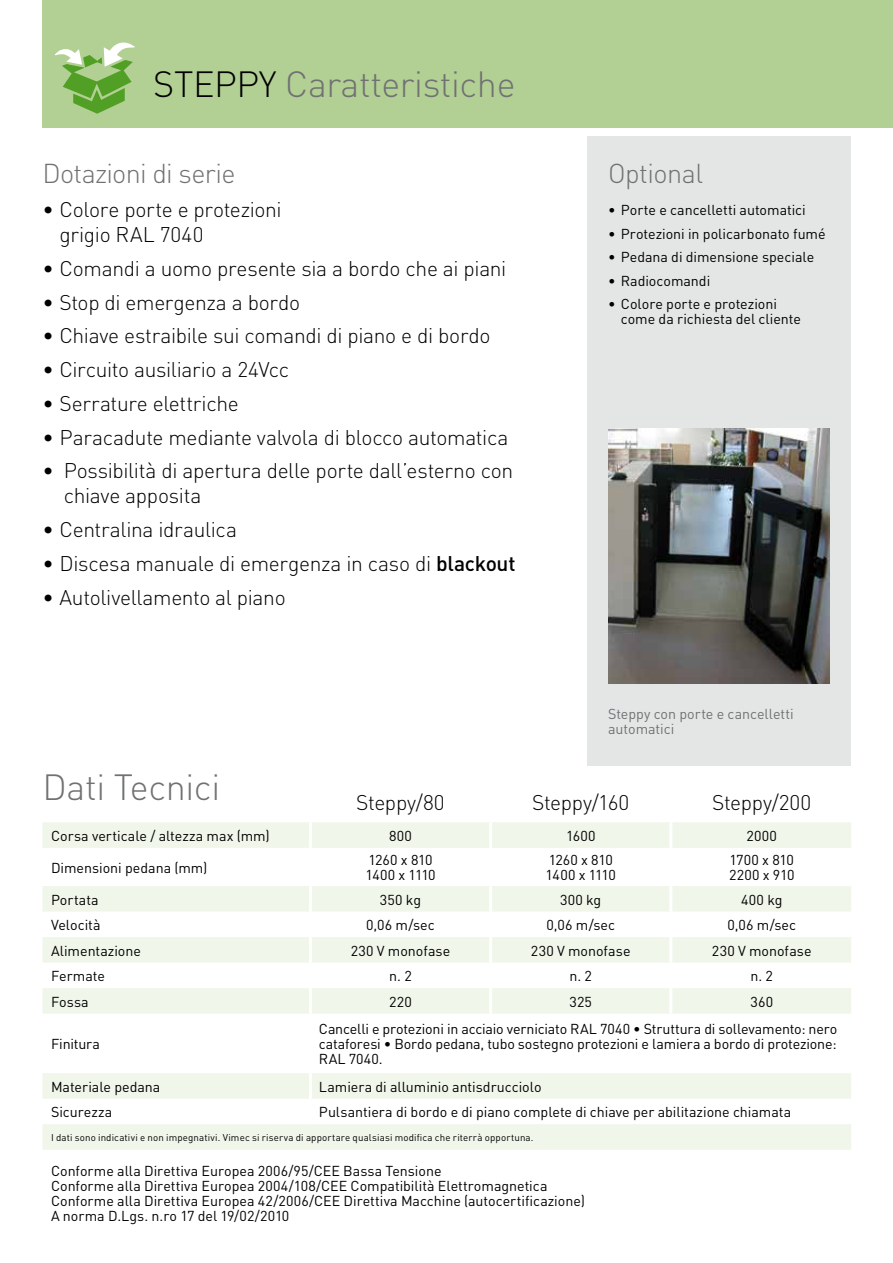
<style>
.page{position:relative;width:893px;height:1263px;background:#fff}
.page>*{position:absolute;margin:0;border:0;box-sizing:border-box;transform-origin:0 0}
.t1{font:300 36px "DIN";letter-spacing:-.01em;color:#707172}
.t2{font:300 27px "DIN";letter-spacing:-.025em;color:#707172}
.t3{font:300 21px/25.2px "DIN";letter-spacing:-.015em;color:#000}
.t4{font:14.25px/15px "DIN";color:#000}
.t5{font:14.25px/15px "DIN";letter-spacing:-.005em;color:#707172}
.t6{font:14.25px/15px "DIN";letter-spacing:-.035em;color:#000}
.t7{font:9.75px "DIN";letter-spacing:.015em;color:#000}
.s1{color:#000}
.s2{font-weight:500}
</style>
<div class="page">
<div style="left:587px;top:136px;width:263px;height:629px;background:#e4e5e5"></div>
<img style="left:608px;top:428px;width:221px;height:255px">
<div style="left:43px;top:0;width:850px;height:128px;background:#b2cf94"></div>
<svg style="left:55px;top:42px;width:80px;height:72px"></svg>
<svg style="left:43px;top:822px;width:808px;height:328px"></svg>
<hr style="left:309px;top:1073px;width:3px;height:26px;background:#fff">
<hr style="left:309px;top:1099px;width:3px;height:25px;background:#fff">
<hr style="left:309px;top:822px;width:3px;height:26px;background:#fff">
<hr style="left:489px;top:822px;width:3px;height:26px;background:#fff">
<hr style="left:669px;top:822px;width:3px;height:26px;background:#fff">
<hr style="left:309px;top:848px;width:3px;height:38px;background:#fff">
<hr style="left:489px;top:848px;width:3px;height:38px;background:#fff">
<hr style="left:669px;top:848px;width:3px;height:38px;background:#fff">
<hr style="left:309px;top:886px;width:3px;height:25px;background:#fff">
<hr style="left:489px;top:886px;width:3px;height:25px;background:#fff">
<hr style="left:669px;top:886px;width:3px;height:25px;background:#fff">
<hr style="left:309px;top:911px;width:3px;height:26px;background:#fff">
<hr style="left:489px;top:911px;width:3px;height:26px;background:#fff">
<hr style="left:669px;top:911px;width:3px;height:26px;background:#fff">
<hr style="left:309px;top:937px;width:3px;height:26px;background:#fff">
<hr style="left:489px;top:937px;width:3px;height:26px;background:#fff">
<hr style="left:669px;top:937px;width:3px;height:26px;background:#fff">
<hr style="left:309px;top:963px;width:3px;height:25px;background:#fff">
<hr style="left:489px;top:963px;width:3px;height:25px;background:#fff">
<hr style="left:669px;top:963px;width:3px;height:25px;background:#fff">
<hr style="left:309px;top:988px;width:3px;height:26px;background:#fff">
<hr style="left:489px;top:988px;width:3px;height:26px;background:#fff">
<hr style="left:669px;top:988px;width:3px;height:26px;background:#fff">
<hr style="left:309px;top:1014px;width:3px;height:59px;background:#fff">
<h1 class="t1" style="left:153px;top:62px;width:364px"><span class="s1">STEPPY</span> Caratteristiche</h1>
<h2 class="t2" style="left:43px;top:157px;width:195px">Dotazioni di serie</h2>
<h3 class="t3" style="left:60px;top:197px;width:224px;text-indent:-17px">• Colore porte e protezioni grigio RAL 7040</h3>
<h3 class="t3" style="left:43px;top:256px;width:465px">• Comandi a uomo presente sia a bordo che ai piani</h3>
<h3 class="t3" style="left:43px;top:289px;width:259px">• Stop di emergenza a bordo</h3>
<h3 class="t3" style="left:43px;top:323px;width:450px">• Chiave estraibile sui comandi di piano e di bordo</h3>
<h3 class="t3" style="left:43px;top:357px;width:248px">• Circuito ausiliario a 24Vcc</h3>
<h3 class="t3" style="left:43px;top:390px;width:198px">• Serrature elettriche</h3>
<h3 class="t3" style="left:43px;top:424px;width:467px">• Paracadute mediante valvola di blocco automatica</h3>
<h3 class="t3" style="left:64px;top:458px;width:451px;text-indent:-21px">• Possibilità di apertura delle porte dall’esterno con chiave apposita</h3>
<h3 class="t3" style="left:43px;top:517px;width:196px">• Centralina idraulica</h3>
<h3 class="t3" style="left:43px;top:550px;width:474px">• Discesa manuale di emergenza in caso di <span class="s2">blackout</span></h3>
<h3 class="t3" style="left:43px;top:584px;width:245px">• Autolivellamento al piano</h3>
<h2 class="t2" style="left:608px;top:157px;width:97px">Optional</h2>
<p class="t4" style="left:608px;top:202px;width:199px">• Porte e cancelletti automatici</p>
<p class="t4" style="left:608px;top:226px;width:219px">• Protezioni in policarbonato fumé</p>
<p class="t4" style="left:608px;top:249px;width:208px">• Pedana di dimensione speciale</p>
<p class="t4" style="left:608px;top:273px;width:104px">• Radiocomandi</p>
<p class="t4" style="left:621px;top:296px;width:182px;text-indent:-13px">• Colore porte e protezioni come da richiesta del cliente</p>
<p class="t5" style="left:608px;top:706px;width:187px">Steppy con porte e cancelletti automatici</p>
<h1 class="t1" style="left:43px;top:765px;width:179px">Dati Tecnici</h1>
<h3 class="t3" style="left:356px;top:789px;width:90px">Steppy/80</h3>
<h3 class="t3" style="left:532px;top:789px;width:99px">Steppy/160</h3>
<h3 class="t3" style="left:712px;top:789px;width:101px">Steppy/200</h3>
<p class="t4" style="left:51px;top:828px;width:220px">Corsa verticale / altezza max (mm)</p>
<p class="t4" style="left:389px;top:828px;width:24px">800</p>
<p class="t4" style="left:566px;top:828px;width:31px">1600</p>
<p class="t4" style="left:746px;top:828px;width:32px">2000</p>
<p class="t4" style="left:51px;top:860px;width:158px">Dimensioni pedana (mm)</p>
<p class="t6" style="left:365px;top:852px;width:72px">1260 x 810<br>1400 x 1110</p>
<p class="t6" style="left:546px;top:852px;width:72px">1260 x 810<br>1400 x 1110</p>
<p class="t4" style="left:729px;top:852px;width:67px">1700 x 810<br>2200 x 910</p>
<p class="t4" style="left:51px;top:892px;width:49px">Portata</p>
<p class="t4" style="left:380px;top:892px;width:43px">350 kg</p>
<p class="t4" style="left:560px;top:892px;width:43px">300 kg</p>
<p class="t4" style="left:741px;top:892px;width:43px">400 kg</p>
<p class="t4" style="left:51px;top:917px;width:51px">Velocità</p>
<p class="t4" style="left:366px;top:917px;width:70px">0,06 m/sec</p>
<p class="t4" style="left:546px;top:917px;width:70px">0,06 m/sec</p>
<p class="t4" style="left:727px;top:917px;width:70px">0,06 m/sec</p>
<p class="t4" style="left:51px;top:943px;width:92px">Alimentazione</p>
<p class="t4" style="left:351px;top:943px;width:101px">230 V monofase</p>
<p class="t4" style="left:531px;top:943px;width:101px">230 V monofase</p>
<p class="t4" style="left:712px;top:943px;width:101px">230 V monofase</p>
<p class="t4" style="left:51px;top:968px;width:56px">Fermate</p>
<p class="t4" style="left:389px;top:968px;width:24px">n. 2</p>
<p class="t4" style="left:569px;top:968px;width:24px">n. 2</p>
<p class="t4" style="left:750px;top:968px;width:24px">n. 2</p>
<p class="t4" style="left:51px;top:994px;width:39px">Fossa</p>
<p class="t4" style="left:389px;top:994px;width:24px">220</p>
<p class="t4" style="left:569px;top:994px;width:24px">325</p>
<p class="t4" style="left:750px;top:994px;width:24px">360</p>
<p class="t4" style="left:51px;top:1036px;width:50px">Finitura</p>
<p class="t4" style="left:319px;top:1021px;width:520px;text-align:justify;text-indent:281px">7040 • Struttura di sollevamento: nero cataforesi • Bordo pedana, tubo sostegno protezioni e lamiera a bordo di protezione:<br>RAL</p>
<p class="t4" style="left:319px;top:1021px;width:261px">Cancelli e protezioni in acciaio verniciato RAL</p>
<p class="t4" style="left:349px;top:1051px;width:35px">7040.</p>
<p class="t4" style="left:51px;top:1079px;width:111px">Materiale pedana</p>
<p class="t4" style="left:319px;top:1079px;width:224px">Lamiera di alluminio antisdrucciolo</p>
<p class="t4" style="left:51px;top:1104px;width:63px">Sicurezza</p>
<p class="t4" style="left:319px;top:1104px;width:474px">Pulsantiera di bordo e di piano complete di chiave per abilitazione chiamata</p>
<p class="t7" style="left:51px;top:1131px;width:484px">I dati sono indicativi e non impegnativi. Vimec si riserva di apportare qualsiasi modifica che riterrà opportuna.</p>
<p class="t4" style="left:51px;top:1163px;width:535px">Conforme alla Direttiva Europea 2006/95/CEE Bassa Tensione<br>Conforme alla Direttiva Europea 2004/108/CEE Compatibilità Elettromagnetica Conforme alla Direttiva Europea 42/2006/CEE Direttiva Macchine (autocertificazione)<br>A norma D.Lgs. n.ro 17 del 19/02/2010</p>
</div>
